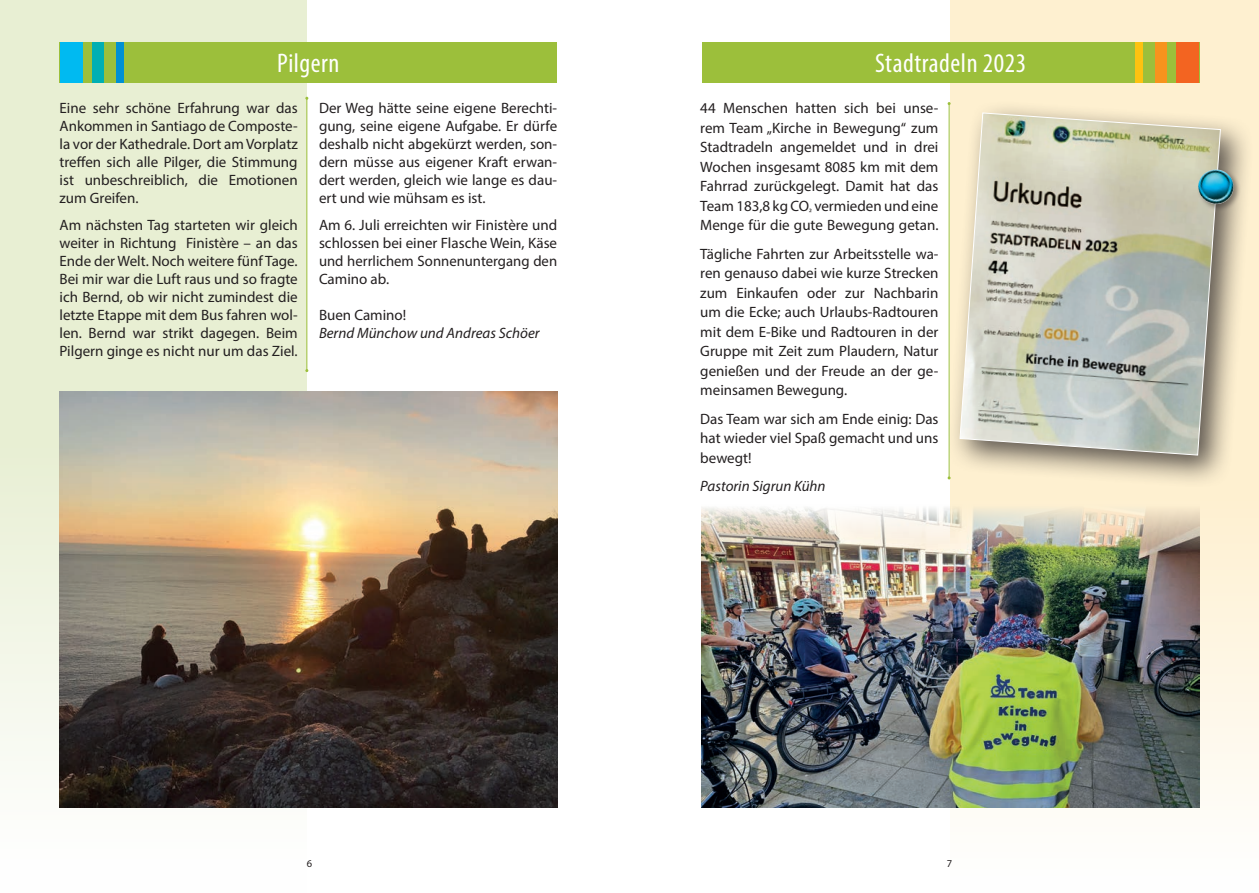
<style>
.page{position:relative;width:1259px;height:893px;background:#fff}
.page>*{position:absolute;margin:0;border:0;box-sizing:border-box;transform-origin:0 0}
.t1{font:condensed 27px "Myriad Pro";letter-spacing:.02em;color:#fff}
.t2{font:15px/18px "Myriad Pro";color:#231f20;text-align:justify}
.t3{font:italic 15px "Myriad Pro";color:#231f20}
.t4{font:10.5px "Myriad Pro";color:#231f20}
</style>
<div class="page">
<div style="left:0;top:0;width:307px;height:893px;background:linear-gradient(to bottom,#e1ebc7,#fafbf6)"></div>
<div style="left:950px;top:0;width:309px;height:893px;background:linear-gradient(to bottom,#fdecc3,#fefaf1)"></div>
<div style="left:60px;top:43px;width:497px;height:40px;background:#9cbf3b"></div>
<div style="left:702px;top:43px;width:497px;height:40px;background:#9cbf3b"></div>
<div style="left:60px;top:43px;width:22px;height:40px;background:#00baf1"></div>
<div style="left:92px;top:43px;width:12px;height:40px;background:#00afb3"></div>
<div style="left:116px;top:43px;width:7px;height:40px;background:#0090d3"></div>
<div style="left:1176px;top:43px;width:23px;height:40px;background:#f36421"></div>
<div style="left:1155px;top:43px;width:12px;height:40px;background:#f7931d"></div>
<div style="left:1135px;top:43px;width:8px;height:40px;background:#fec210"></div>
<hr style="left:306px;top:98px;width:1px;height:273px;background:#9cbf3b">
<div style="left:947px;top:100px;width:307px;height:389px;background:#231f20;opacity:.75"></div>
<svg style="left:959px;top:112px;width:262px;height:344px;background:#c1c2b3"></svg>
<img style="left:59px;top:391px;width:498px;height:417px">
<img style="left:702px;top:505px;width:497px;height:303px">
<div style="left:1196px;top:168px;width:44px;height:44px;background:#231f20;opacity:.4"></div>
<img style="left:1198px;top:170px;width:16px;height:25px">
<h1 class="t1" style="left:277px;top:46px;width:64px">Pilgern</h1>
<h1 class="t1" style="left:875px;top:46px;width:152px">Stadtradeln 2023</h1>
<p class="t2" style="left:700px;top:98px;width:240px;line-height:19.5px">44 Menschen hatten sich bei unse&shy;rem Team „Kirche in Bewegung“ zum Stadtradeln angemeldet und in drei Wochen insgesamt 8085 km mit dem Fahrrad zurückgelegt. Damit hat das Team 183,8 kg CO<sub>²</sub> vermieden und eine Menge für die gute Bewegung getan.</p>
<p class="t2" style="left:700px;top:244px;width:240px;line-height:19.5px">Tägliche Fahrten zur Arbeitsstelle wa&shy;ren genauso dabei wie kurze Strecken zum Einkaufen oder zur Nachbarin um die Ecke; auch Urlaubs-Radtouren mit dem E-Bike und Radtouren in der Gruppe mit Zeit zum Plaudern, Natur genießen und der Freude an der ge&shy;meinsamen Bewegung.</p>
<p class="t2" style="left:700px;top:409px;width:240px;line-height:19.5px">Das Team war sich am Ende einig: Das hat wieder viel Spaß gemacht und uns bewegt!</p>
<p class="t3" style="left:700px;top:477px;width:127px">Pastorin Sigrun Kühn</p>
<p class="t2" style="left:60px;top:99px;width:240px">Eine sehr schöne Erfahrung war das Ankommen in Santiago de Composte&shy;la vor der Kathedrale. Dort am Vorplatz treffen sich alle Pilger, die Stimmung ist unbeschreiblich, die Emotionen zum Greifen.</p>
<p class="t2" style="left:60px;top:216px;width:240px">Am nächsten Tag starteten wir gleich weiter in Richtung Finistère – an das Ende der Welt. Noch weitere fünf Tage.<br>Bei mir war die Luft raus und so fragte ich Bernd, ob wir nicht zumindest die letzte Etappe mit dem Bus fahren wol&shy;len. Bernd war strikt dagegen. Beim Pilgern ginge es nicht nur um das Ziel.</p>
<p class="t2" style="left:319px;top:99px;width:240px">Der Weg hätte seine eigene Berechti&shy;gung, seine eigene Aufgabe. Er dürfe deshalb nicht abgekürzt werden, son&shy;dern müsse aus eigener Kraft erwan&shy;dert werden, gleich wie lange es dau&shy;ert und wie mühsam es ist.</p>
<p class="t2" style="left:319px;top:216px;width:240px">Am 6. Juli erreichten wir Finistère und schlossen bei einer Flasche Wein, Käse und herrlichem Sonnenuntergang den Camino ab.</p>
<p class="t2" style="left:319px;top:306px;width:89px">Buen Camino!</p>
<p class="t3" style="left:319px;top:324px;width:222px">Bernd Münchow und Andreas Schöer</p>
<p class="t4" style="left:307px;top:857px;width:7px">6</p>
<p class="t4" style="left:947px;top:857px;width:7px">7</p>
</div>
